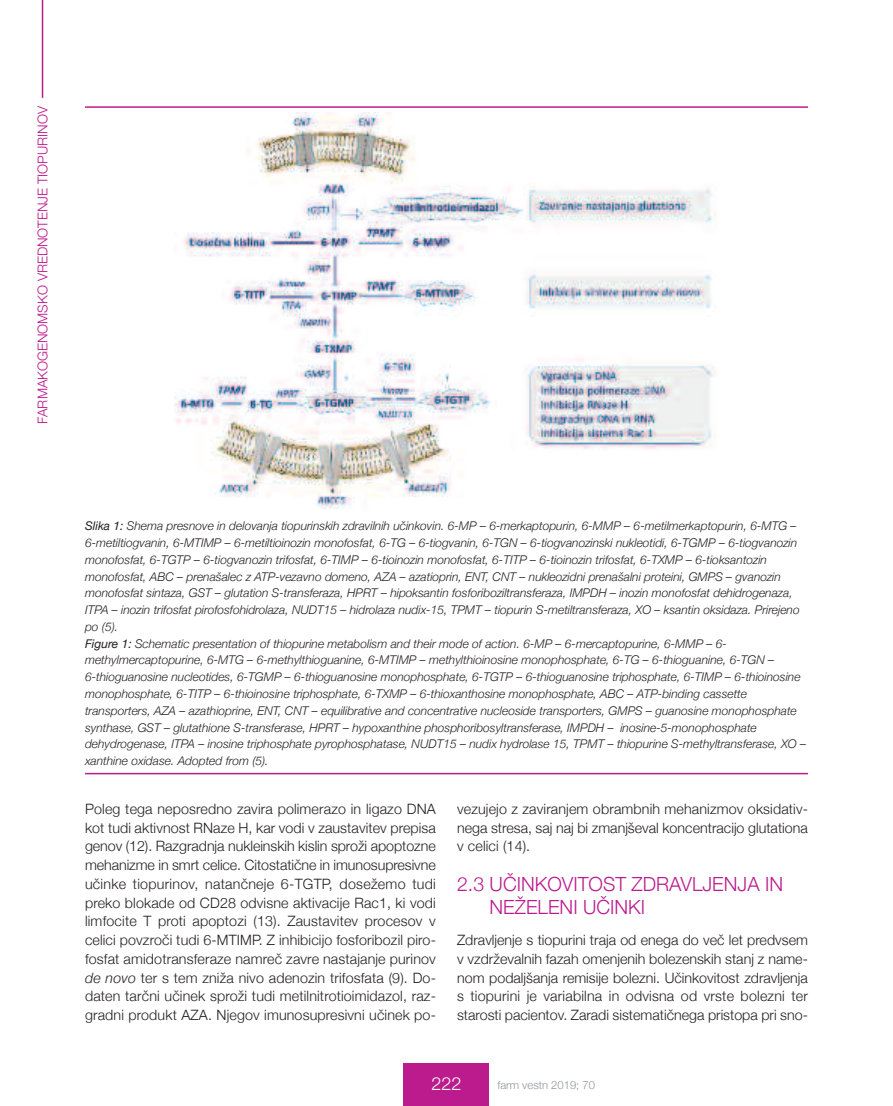
<style>
.page{position:relative;width:893px;height:1106px;background:#fff}
.page>*{position:absolute;margin:0;border:0;box-sizing:border-box;transform-origin:0 0}
.t1{font:300 19.5px/22.5px "Helvetica Neue";color:#bc1b8d}
.t2{font:300 18px "Helvetica Neue";color:#fff}
.t3{font:300 14.25px/18.8px "Helvetica Neue";color:#231f20;text-align:justify}
.t4{font:300 13.5px "Helvetica Neue";color:#bc1b8d}
.t5{font:italic 300 12px/16.8px "Helvetica Neue";color:#231f20}
.t6{font:300 11.25px "Helvetica Neue";color:#939598}
.s1{font-weight:400}
.s2{font-style:italic}
</style>
<div class="page">
<div style="left:404px;top:1063px;width:85px;height:43px;background:#bc1b8d"></div>
<hr style="left:42px;top:0;width:1px;height:98px;background:#bc1b8d">
<hr style="left:85px;top:106px;width:723px;height:2px;background:#bc1b8d">
<img style="left:175px;top:112px;width:541px;height:397px">
<hr style="left:85px;top:773px;width:723px;height:1px;background:#bc1b8d">
<p class="t4" style="left:35px;top:423px;width:319px;rotate:-90deg">FARmAKOGENOmSKO VREDNOTENJE TIOPURINOV</p>
<p class="t5" style="left:85px;top:517px;width:723px"><span class="s1">Slika 1:</span> Shema presnove in delovanja tiopurinskih zdravilnih učinkovin. 6-MP – 6-merkaptopurin, 6-MMP – 6-metilmerkaptopurin, 6-MTG – 6-metiltiogvanin, 6-MTIMP – 6-metiltioinozin monofosfat, 6-TG – 6-tiogvanin, 6-TGN – 6-tiogvanozinski nukleotidi, 6-TGMP – 6-tiogvanozin monofosfat, 6-TGTP – 6-tiogvanozin trifosfat, 6-TIMP – 6-tioinozin monofosfat, 6-TITP – 6-tioinozin trifosfat, 6-TXMP – 6-tioksantozin monofosfat, ABC – prenašalec z ATP-vezavno domeno, AZA – azatioprin, ENT, CNT – nukleozidni prenašalni proteini, GMPS – gvanozin monofosfat sintaza, GST – glutation S-transferaza, HPRT – hipoksantin fosforiboziltransferaza, IMPDH – inozin monofosfat dehidrogenaza, ITPA – inozin trifosfat pirofosfohidrolaza, NUDT15 – hidrolaza nudix-15, TPMT – tiopurin S-metiltransferaza, XO – ksantin oksidaza. Prirejeno po (5).<br><span class="s1">Figure 1:</span> Schematic presentation of thiopurine metabolism and their mode of action. 6-MP – 6-mercaptopurine, 6-MMP – 6- methylmercaptopurine, 6-MTG – 6-methylthioguanine, 6-MTIMP – methylthioinosine monophosphate, 6-TG – 6-thioguanine, 6-TGN – 6-thioguanosine nucleotides, 6-TGMP – 6-thioguanosine monophosphate, 6-TGTP – 6-thioguanosine triphosphate, 6-TIMP – 6-thioinosine monophosphate, 6-TITP – 6-thioinosine triphosphate, 6-TXMP – 6-thioxanthosine monophosphate, ABC – ATP-binding cassette transporters, AZA – azathioprine, ENT, CNT – equilibrative and concentrative nucleoside transporters, GMPS – guanosine monophosphate synthase, GST – glutathione S-transferase, HPRT – hypoxanthine phosphoribosyltransferase, IMPDH – inosine-5-monophosphate dehydrogenase, ITPA – inosine triphosphate pyrophosphatase, NUDT15 – nudix hydrolase 15, TPMT – thiopurine S-methyltransferase, XO – xanthine oxidase. Adopted from (5).</p>
<p class="t3" style="left:85px;top:799px;width:352px">Poleg tega neposredno zavira polimerazo in ligazo DNA kot tudi aktivnost RNaze H, kar vodi v zaustavitev prepisa genov (12). Razgradnja nukleinskih kislin sproži apoptozne mehanizme in smrt celice. Citostatične in imunosupresivne učinke tiopurinov, natančneje 6-TGTP, dosežemo tudi preko blokade od CD28 odvisne aktivacije Rac1, ki vodi limfocite T proti apoptozi (13). Zaustavitev procesov v celici povzroči tudi 6-mTImP. Z inhibicijo fosforibozil piro&shy;fosfat amidotransferaze namreč zavre nastajanje purinov <span class="s2">de novo</span> ter s tem zniža nivo adenozin trifosfata (9). Do&shy;daten tarčni učinek sproži tudi metilnitrotioimidazol, raz&shy;gradni produkt AZA. Njegov imunosupresivni učinek po-</p>
<p class="t3" style="left:457px;top:799px;width:352px">vezujejo z zaviranjem obrambnih mehanizmov oksidativ&shy;nega stresa, saj naj bi zmanjševal koncentracijo glutationa v celici (14).</p>
<h1 class="t1" style="left:490px;top:872px;width:295px;text-indent:-32px">2.3 UČINKOVITOST ZDRAVLJENJA IN<br>NEŽELENI UČINKI</h1>
<p class="t3" style="left:457px;top:930px;width:352px">Zdravljenje s tiopurini traja od enega do več let predvsem v vzdrževalnih fazah omenjenih bolezenskih stanj z name&shy;nom podaljšanja remisije bolezni. Učinkovitost zdravljenja s tiopurini je variabilna in odvisna od vrste bolezni ter starosti pacientov. Zaradi sistematičnega pristopa pri sno-</p>
<h2 class="t2" style="left:431px;top:1072px;width:32px">222</h2>
<p class="t6" style="left:497px;top:1078px;width:99px">farm vestn 2019; 70</p>
</div>
